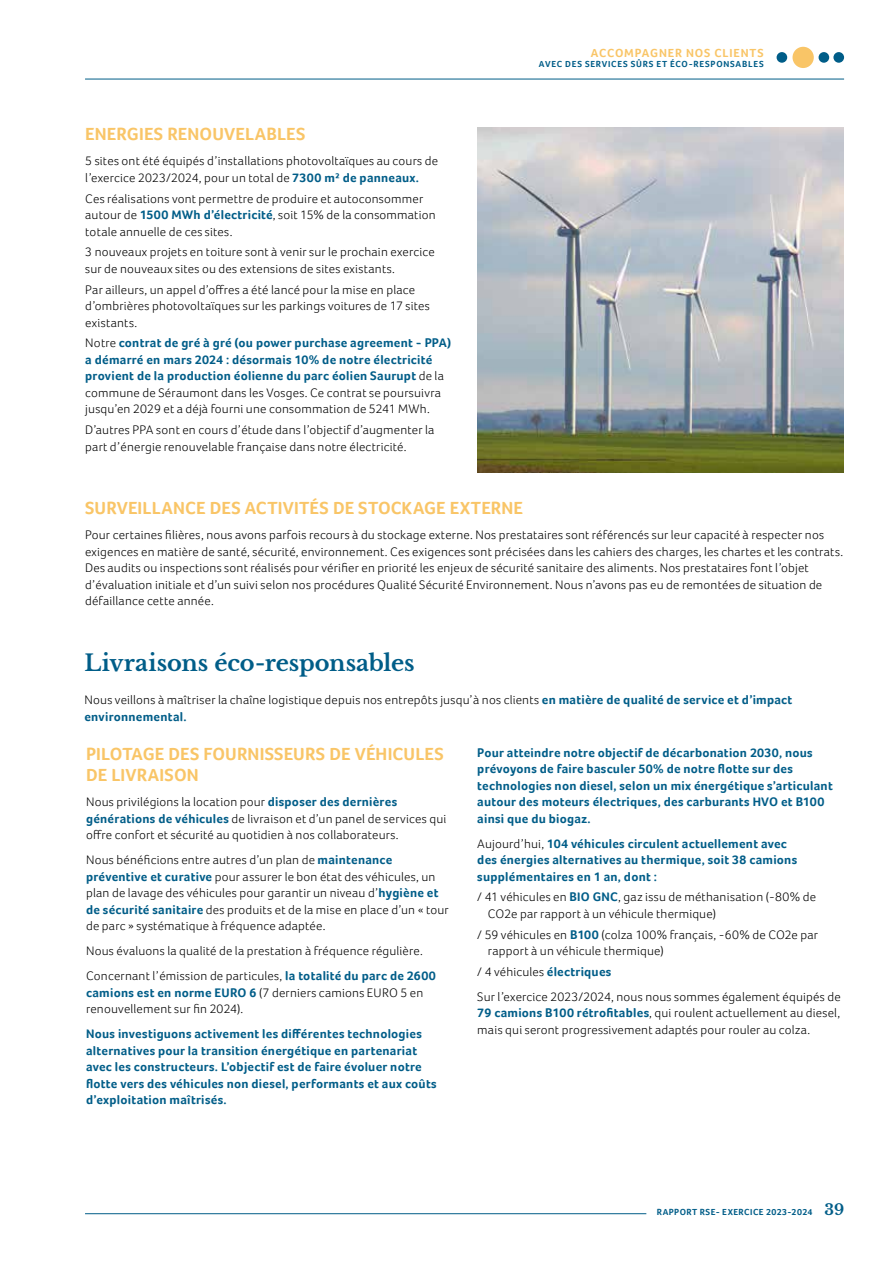
<style>
.page{position:relative;width:893px;height:1263px;background:#fff}
.page>*{position:absolute;margin:0;border:0;box-sizing:border-box;transform-origin:0 0}
.t1{font:700 22.5px "Libre Baskerville";color:#005d88}
.t2{font:700 18px/21px "Foco";letter-spacing:.01em;color:#f9c567}
.t3{font:300 12.75px/16.5px "Foco";letter-spacing:.015em;color:#000}
.t4{font:700 12.75px/16.5px "Foco";letter-spacing:.02em;color:#005d88}
.t5{font:700 12px "Foco";letter-spacing:.075em;color:#f9c567}
.t6{font:700 9px "Foco";letter-spacing:.08em;color:#005d88}
.t7{font:700 9px "Foco";letter-spacing:.055em;color:#005d88}
.s1{font-weight:700;color:#005d88}
.s2{font-weight:300;color:#000}
.s3{font-family:"Libre Baskerville";font-size:15px}
</style>
<div class="page">
<img style="left:477px;top:128px;width:366px;height:344px">
<div style="left:792px;top:47px;width:22px;height:21px;background:#f9c567;border-radius:50%"></div>
<div style="left:777px;top:52px;width:10px;height:11px;background:#005d88;border-radius:50%"></div>
<div style="left:819px;top:52px;width:10px;height:11px;background:#005d88;border-radius:50%"></div>
<div style="left:833px;top:52px;width:11px;height:11px;background:#005d88;border-radius:50%"></div>
<hr style="left:85px;top:79px;width:759px;height:1px;background:#005d88">
<hr style="left:85px;top:1213px;width:561px;height:1px;background:#005d88">
<h2 class="t2" style="left:85px;top:124px;width:222px">ENERGIES RENOUVELABLES</h2>
<p class="t3" style="left:85px;top:153px;width:354px">5 sites ont été équipés d’installations photovoltaïques au cours de l’exercice 2023/2024, pour un total de <span class="s1">7300 m² de panneaux.</span></p>
<p class="t3" style="left:85px;top:190px;width:352px">Ces réalisations vont permettre de produire et autoconsommer autour de <span class="s1">1500 MWh d’électricité</span>, soit 15% de la consommation totale annuelle de ces sites.</p>
<p class="t3" style="left:85px;top:244px;width:351px">3 nouveaux projets en toiture sont à venir sur le prochain exercice sur de nouveaux sites ou des extensions de sites existants.</p>
<p class="t3" style="left:85px;top:281px;width:346px">Par ailleurs, un appel d’offres a été lancé pour la mise en place d’ombrières photovoltaïques sur les parkings voitures de 17 sites existants.</p>
<p class="t4" style="left:85px;top:335px;width:368px"><span class="s2">Notre</span> contrat de gré à gré (ou power purchase agreement - PPA) a démarré en mars 2024 : désormais 10% de notre électricité provient de la production éolienne du parc éolien Saurupt <span class="s2">de la commune de Séraumont dans les Vosges. Ce contrat se poursuivra jusqu’en 2029 et a déjà fourni une consommation de 5241 MWh.</span></p>
<p class="t3" style="left:85px;top:421px;width:351px">D’autres PPA sont en cours d’étude dans l’objectif d’augmenter la part d’énergie renouvelable française dans notre électricité.</p>
<p class="t5" style="left:591px;top:46px;width:174px">ACCOMPAGNER NOS CLIENTS</p>
<p class="t6" style="left:539px;top:59px;width:226px">AVEC DES SERVICES SÛRS ET ÉCO-RESPONSABLES</p>
<h2 class="t2" style="left:85px;top:498px;width:439px">SURVEILLANCE DES ACTIVITÉS DE STOCKAGE EXTERNE</h2>
<p class="t3" style="left:85px;top:527px;width:760px">Pour certaines filières, nous avons parfois recours à du stockage externe. Nos prestataires sont référencés sur leur capacité à respecter nos exigences en matière de santé, sécurité, environnement. Ces exigences sont précisées dans les cahiers des charges, les chartes et les contrats.<br>Des audits ou inspections sont réalisés pour vérifier en priorité les enjeux de sécurité sanitaire des aliments. Nos prestataires font l’objet d’évaluation initiale et d’un suivi selon nos procédures Qualité Sécurité Environnement. Nous n’avons pas eu de remontées de situation de défaillance cette année.</p>
<h1 class="t1" style="left:84px;top:649px;width:332px">Livraisons éco-responsables</h1>
<p class="t3" style="left:84px;top:692px;width:709px">Nous veillons à maîtriser la chaîne logistique depuis nos entrepôts jusqu’à nos clients <span class="s1">en matière de qualité de service et d’impact environnemental.</span></p>
<p class="t4" style="left:477px;top:744px;width:357px">Pour atteindre notre objectif de décarbonation 2030, nous prévoyons de faire basculer 50% de notre flotte sur des technologies non diesel, selon un mix énergétique s’articulant autour des moteurs électriques, des carburants HVO et B100 ainsi que du biogaz.</p>
<p class="t4" style="left:477px;top:835px;width:321px"><span class="s2">Aujourd’hui,</span> 104 véhicules circulent actuellement avec des énergies alternatives au thermique, soit 38 camions supplémentaires en 1 an, dont :</p>
<p class="t3" style="left:488px;top:889px;width:330px;text-indent:-11px">/ 41 véhicules en <span class="s1">BIO GNC</span>, gaz issu de méthanisation (-80% de<br>CO2e par rapport à un véhicule thermique)</p>
<p class="t3" style="left:488px;top:926px;width:332px;text-indent:-11px">/ 59 véhicules en <span class="s1">B100</span> (colza 100% français, -60% de CO2e par rapport à un véhicule thermique)</p>
<p class="t3" style="left:477px;top:959px;width:365px;line-height:25px">/ 4 véhicules <span class="s1">électriques<br></span>Sur l’exercice 2023/2024, nous nous sommes également équipés de</p>
<p class="t3" style="left:477px;top:1005px;width:364px"><span class="s1">79 camions B100 rétrofitables</span>, qui roulent actuellement au diesel, mais qui seront progressivement adaptés pour rouler au colza.</p>
<h2 class="t2" style="left:86px;top:744px;width:359px">PILOTAGE DES FOURNISSEURS DE VÉHICULES<br>DE LIVRAISON</h2>
<p class="t3" style="left:86px;top:794px;width:362px">Nous privilégions la location pour <span class="s1">disposer des dernières générations de véhicules</span> de livraison et d’un panel de services qui offre confort et sécurité au quotidien à nos collaborateurs.</p>
<p class="t3" style="left:86px;top:852px;width:364px">Nous bénéficions entre autres d’un plan de <span class="s1">maintenance préventive et curative</span> pour assurer le bon état des véhicules, un plan de lavage des véhicules pour garantir un niveau d’<span class="s1">hygiène et de sécurité sanitaire</span> des produits et de la mise en place d’un « tour de parc » systématique à fréquence adaptée.</p>
<p class="t3" style="left:86px;top:938px;width:351px;line-height:25px">Nous évaluons la qualité de la prestation à fréquence régulière.<br>Concernant l’émission de particules, <span class="s1">la totalité du parc de 2600</span></p>
<p class="t3" style="left:86px;top:984px;width:339px"><span class="s1">camions est en norme EURO 6</span> (7 derniers camions EURO 5 en renouvellement sur fin 2024).</p>
<p class="t4" style="left:86px;top:1026px;width:352px">Nous investiguons activement les différentes technologies alternatives pour la transition énergétique en partenariat avec les constructeurs. L’objectif est de faire évoluer notre flotte vers des véhicules non diesel, performants et aux coûts d’exploitation maîtrisés.</p>
<p class="t7" style="left:657px;top:1207px;width:189px">RAPPORT RSE- EXERCICE 2023-2024 <span class="s3">39</span></p>
</div>
